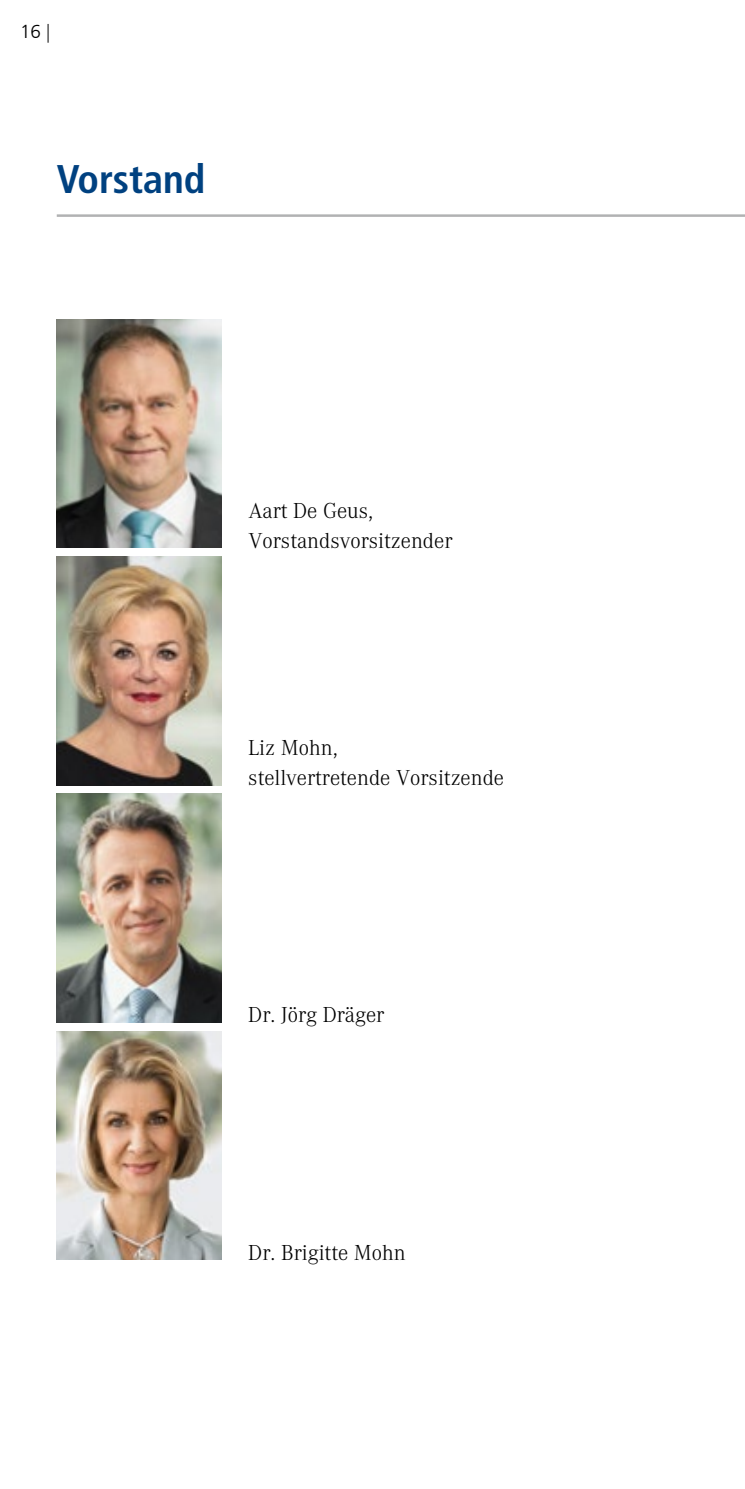
<style>
.page{position:relative;width:745px;height:1489px;background:#fff}
.page>*{position:absolute;margin:0;border:0;box-sizing:border-box;transform-origin:0 0}
.t1{font:700 condensed 40px "Frutiger LT Com";color:#004180}
.t2{font:300 22.5px/30px "Corporate A";color:#000}
.t3{font:300 18.75px "Frutiger LT Com";color:#000}
.s1{font-stretch:condensed}
</style>
<div class="page">
<img style="left:57px;top:1031px;width:164px;height:228px">
<img style="left:57px;top:793px;width:164px;height:229px">
<img style="left:57px;top:556px;width:164px;height:229px">
<img style="left:57px;top:319px;width:164px;height:228px">
<hr style="left:57px;top:214px;width:687px;height:3px;background:#b1b2b3">
<p class="t3" style="left:20px;top:20px;width:32px">16 <span class="s1">|</span></p>
<h1 class="t1" style="left:57px;top:155px;width:150px">Vorstand</h1>
<p class="t2" style="left:248px;top:494px;width:205px">Aart De Geus,<br>Vorstandsvorsitzender</p>
<p class="t2" style="left:248px;top:731px;width:257px">Liz Mohn,<br>stellvertretende Vorsitzende</p>
<p class="t2" style="left:248px;top:998px;width:137px">Dr. Jörg Dräger</p>
<p class="t2" style="left:248px;top:1236px;width:159px">Dr. Brigitte Mohn</p>
</div>
